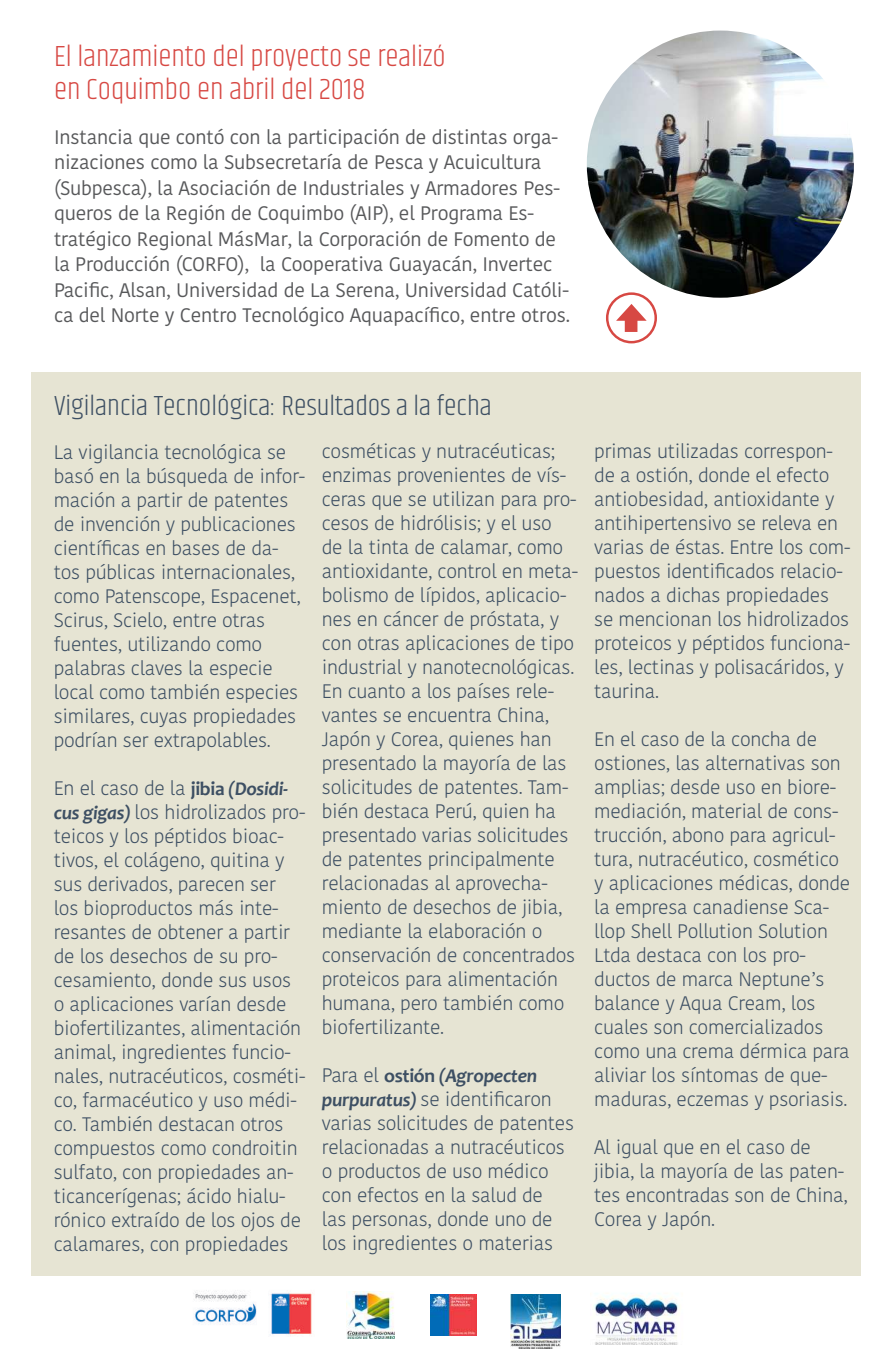
<style>
.page{position:relative;width:893px;height:1361px;background:#fff}
.page>*{position:absolute;margin:0;border:0;box-sizing:border-box;transform-origin:0 0}
.t1{font:300 30px/33px "Khand";color:#d74843}
.t2{font:300 28.5px "Khand";color:#3d4f63}
.t3{font:300 19.5px/24px "Kohinoor Devanagari";letter-spacing:-.015em;color:#3d4f63}
.t4{font:19.5px/25.5px "Kohinoor Devanagari";letter-spacing:-.01em;color:#57585a}
.t5{font:italic 700 19.5px "Candara";letter-spacing:-.015em;color:#3d4f63}
.s1{font-family:"Candara";font-weight:700}
.s2{font-family:"Candara";font-weight:700;font-style:italic}
.s3{font-family:"Kohinoor Devanagari";font-weight:300;font-style:normal}
.s4{font-style:normal}
</style>
<div class="page">
<img style="left:430px;top:1294px;width:46px;height:41px">
<img style="left:594px;top:1293px;width:86px;height:52px">
<img style="left:193px;top:1290px;width:119px;height:46px">
<img style="left:346px;top:1291px;width:48px;height:47px">
<img style="left:511px;top:1294px;width:49px;height:54px">
<div style="left:32px;top:372px;width:829px;height:904px;background:#e6e4d3"></div>
<img style="left:587px;top:31px;width:267px;height:267px;border-radius:134px">
<svg style="left:606px;top:292px;width:51px;height:51px"></svg>
<h1 class="t1" style="left:54px;top:41px;width:393px">El lanzamiento del proyecto se realizó en Coquimbo en abril del 2018</h1>
<p class="t4" style="left:54px;top:124px;width:518px">Instancia que contó con la participación de distintas orga&shy;nizaciones como la Subsecretaría de Pesca y Acuicultura (Subpesca), la Asociación de Industriales y Armadores Pes&shy;queros de la Región de Coquimbo (AIP), el Programa Es&shy;tratégico Regional MásMar, la Corporación de Fomento de la Producción (CORFO), la Cooperativa Guayacán, Invertec Pacific, Alsan, Universidad de La Serena, Universidad Católi&shy;ca del Norte y Centro Tecnológico Aquapacífico, entre otros.</p>
<h2 class="t2" style="left:54px;top:388px;width:439px">Vigilancia Tecnológica: Resultados a la fecha</h2>
<p class="t3" style="left:54px;top:440px;width:253px">La vigilancia tecnológica se basó en la búsqueda de infor&shy;mación a partir de patentes de invención y publicaciones científicas en bases de da&shy;tos públicas internacionales, como Patenscope, Espacenet,<br>Scirus, Scielo, entre otras fuentes, utilizando como palabras claves la especie local como también especies similares, cuyas propiedades podrían ser extrapolables.</p>
<p class="t3" style="left:54px;top:776px;width:253px">En el caso de la <span class="s1">jibia</span> <span class="s2">(Dosidi&shy;cus gigas)</span> los hidrolizados pro&shy;teicos y los péptidos bioac&shy;tivos, el colágeno, quitina y sus derivados, parecen ser<br>los bioproductos más inte&shy;resantes de obtener a partir de los desechos de su pro&shy;cesamiento, donde sus usos o aplicaciones varían desde biofertilizantes, alimentación animal, ingredientes funcio&shy;nales, nutracéuticos, cosméti&shy;co, farmacéutico y uso médi&shy;co. También destacan otros compuestos como condroitin sulfato, con propiedades an&shy;ticancerígenas; ácido hialu&shy;rónico extraído de los ojos de calamares, con propiedades</p>
<p class="t3" style="left:322px;top:439px;width:258px">cosméticas y nutracéuticas; enzimas provenientes de vís&shy;ceras que se utilizan para pro&shy;cesos de hidrólisis; y el uso<br>de la tinta de calamar, como antioxidante, control en meta&shy;bolismo de lípidos, aplicacio&shy;nes en cáncer de próstata, y con otras aplicaciones de tipo industrial y nanotecnológicas.<br>En cuanto a los países rele&shy;vantes se encuentra China,<br>Japón y Corea, quienes han presentado la mayoría de las solicitudes de patentes. Tam&shy;bién destaca Perú, quien ha presentado varias solicitudes de patentes principalmente relacionadas al aprovecha&shy;miento de desechos de jibia, mediante la elaboración o conservación de concentrados proteicos para alimentación humana, pero también como biofertilizante.</p>
<p class="t5" style="left:322px;top:1063px;width:217px"><span class="s3">Para el</span> <span class="s4">ostión</span> (Agropecten</p>
<p class="t3" style="left:322px;top:1087px;width:254px"><span class="s2">purpuratus)</span> se identificaron varias solicitudes de patentes relacionadas a nutracéuticos o productos de uso médico con efectos en la salud de<br>las personas, donde uno de los ingredientes o materias</p>
<p class="t3" style="left:594px;top:439px;width:258px">primas utilizadas correspon&shy;de a ostión, donde el efecto antiobesidad, antioxidante y antihipertensivo se releva en varias de éstas. Entre los com&shy;puestos identificados relacio&shy;nados a dichas propiedades se mencionan los hidrolizados proteicos y péptidos funciona&shy;les, lectinas y polisacáridos, y taurina.</p>
<p class="t3" style="left:594px;top:727px;width:258px">En el caso de la concha de ostiones, las alternativas son amplias; desde uso en biore&shy;mediación, material de cons&shy;trucción, abono para agricul&shy;tura, nutracéutico, cosmético y aplicaciones médicas, donde la empresa canadiense Sca&shy;llop Shell Pollution Solution<br>Ltda destaca con los pro&shy;ductos de marca Neptune’s balance y Aqua Cream, los cuales son comercializados como una crema dérmica para aliviar los síntomas de que&shy;maduras, eczemas y psoriasis.</p>
<p class="t3" style="left:594px;top:1135px;width:255px">Al igual que en el caso de jibia, la mayoría de las paten&shy;tes encontradas son de China,<br>Corea y Japón.</p>
</div>
